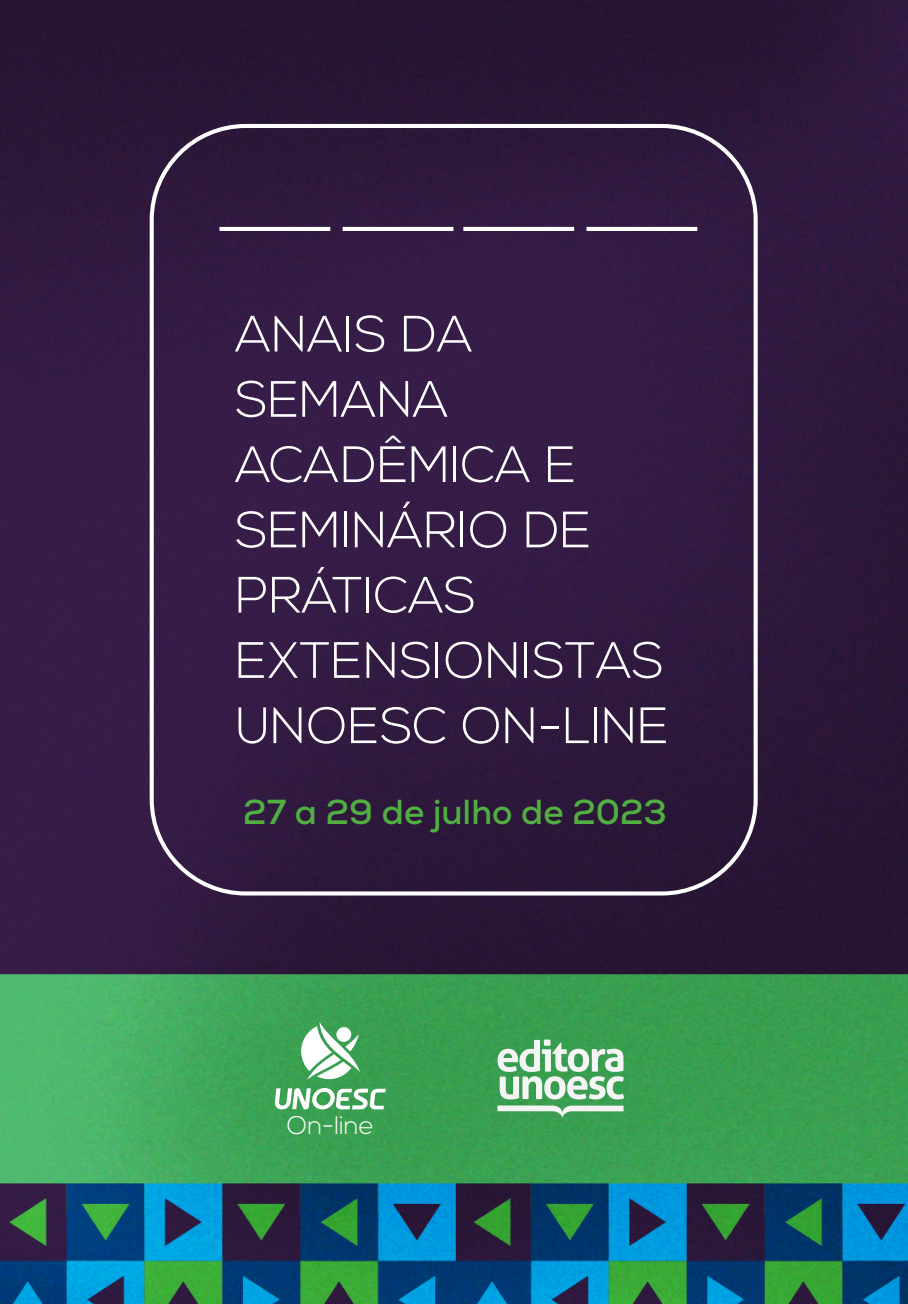
<style>
.page{position:relative;width:908px;height:1304px;background:#fff}
.page>*{position:absolute;margin:0;border:0;box-sizing:border-box;transform-origin:0 0}
.t1{font:300 51px/65.2px "Nexa";color:#fff}
.t2{font:700 34.6px "Nexa";color:#51af42}
.t3{font:300 25.4px "Nexa";color:#fff}
</style>
<div class="page">
<img style="left:0;top:0;width:907px;height:1304px">
<div style="left:150px;top:124px;width:607px;height:771px;border:4px solid #fff;border-radius:94px"></div>
<svg style="left:301px;top:1022px;width:59px;height:58px"></svg>
<svg style="left:275px;top:1088px;width:110px;height:21px"></svg>
<svg style="left:497px;top:1039px;width:126px;height:60px"></svg>
<svg style="left:497px;top:1105px;width:126px;height:14px"></svg>
<hr style="left:219px;top:227px;width:111px;height:4px;background:#fff">
<hr style="left:342px;top:227px;width:111px;height:4px;background:#fff">
<hr style="left:463px;top:227px;width:111px;height:4px;background:#fff">
<hr style="left:586px;top:227px;width:111px;height:4px;background:#fff">
<p class="t1" style="left:235px;top:304px;width:434px">ANAIS DA<br>SEMANA<br>ACADÊMICA E<br>SEMINÁRIO DE<br>PRÁTICAS<br>EXTENSIONISTAS<br>UNOESC ON-LINE</p>
<p class="t2" style="left:243px;top:790px;width:425px">27 a 29 de julho de 2023</p>
<p class="t3" style="left:287px;top:1110px;width:88px">On-line</p>
</div>
